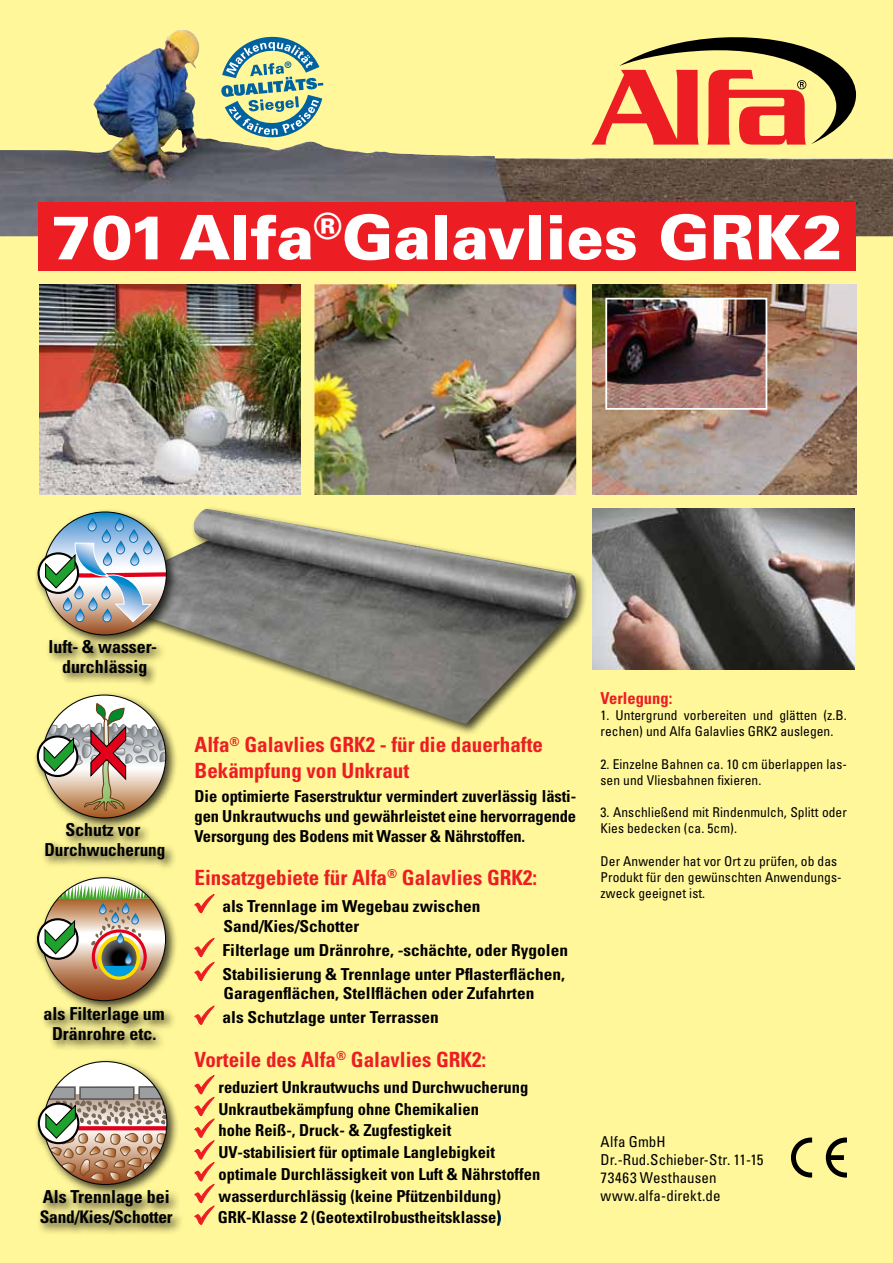
<style>
.page{position:relative;width:893px;height:1263px;background:#fff799}
.page>*{position:absolute;margin:0;border:0;box-sizing:border-box;transform-origin:0 0}
.t1{font:900 61.5px "Univers LT Std";color:#fff}
.t2{font:700 condensed 21px/25.2px "Univers LT Std";color:#ed1d24}
.t3{font:700 condensed 17.85px/20px "Univers LT Std";color:#000;text-align:center}
.t4{font:700 condensed 17.4px "Univers LT Std";letter-spacing:-.01em;color:#000}
.t5{font:700 condensed 16.5px/21.8px "Univers LT Std";color:#000;text-align:justify}
.t6{font:700 condensed 16.5px/24px "Univers LT Std";color:#000;scale:1.05 1}
.t7{font:700 condensed 16.5px "Univers LT Std";color:#ed1d24}
.t8{font:condensed 15px/18px "Univers LT Std";letter-spacing:.005em;color:#000}
.t9{font:condensed 13.5px/16.2px "Univers LT Std";letter-spacing:.005em;color:#000}
</style>
<div class="page">
<div style="left:85px;top:505px;width:504px;height:231px;background:#000;opacity:.75"></div>
<img style="left:185px;top:509px;width:391px;height:215px">
<img style="left:0;top:30px;width:893px;height:206px">
<svg style="left:194px;top:894px;width:21px;height:19px"></svg>
<svg style="left:194px;top:938px;width:21px;height:43px"></svg>
<svg style="left:194px;top:1006px;width:21px;height:19px"></svg>
<svg style="left:194px;top:1075px;width:21px;height:150px"></svg>
<svg style="left:497px;top:1211px;width:4px;height:15px"></svg>
<svg style="left:591px;top:37px;width:265px;height:108px"></svg>
<div style="left:38px;top:202px;width:818px;height:68px;background:#ed1d24"></div>
<svg style="left:221px;top:32px;width:102px;height:110px"></svg>
<img style="left:592px;top:284px;width:264px;height:211px">
<img style="left:608px;top:301px;width:156px;height:106px">
<div style="left:605px;top:298px;width:162px;height:112px;border:2px solid #fff"></div>
<img style="left:314px;top:284px;width:262px;height:211px">
<img style="left:39px;top:284px;width:262px;height:211px">
<div style="left:33px;top:507px;width:152px;height:729px;background:#000;opacity:.75"></div>
<svg style="left:39px;top:553px;width:39px;height:40px"></svg>
<div style="left:38px;top:552px;width:41px;height:42px;border:2px solid #000;border-radius:50%"></div>
<svg style="left:43px;top:512px;width:123px;height:123px;background:#afb9b2"></svg>
<div style="left:44px;top:1061px;width:123px;height:123px;background:#fff;border-radius:50%"></div>
<svg style="left:39px;top:1104px;width:39px;height:39px"></svg>
<div style="left:38px;top:1102px;width:41px;height:42px;border:2px solid #000;border-radius:50%"></div>
<svg style="left:44px;top:1086px;width:123px;height:98px;background:#b39d82"></svg>
<svg style="left:38px;top:736px;width:39px;height:40px"></svg>
<div style="left:37px;top:735px;width:41px;height:42px;border:2px solid #000;border-radius:50%"></div>
<svg style="left:43px;top:702px;width:123px;height:116px;background:#c0af96"></svg>
<svg style="left:38px;top:919px;width:40px;height:40px"></svg>
<div style="left:37px;top:918px;width:42px;height:42px;border:2px solid #000;border-radius:50%"></div>
<img style="left:43px;top:884px;width:122px;height:117px">
<svg style="left:791px;top:1137px;width:21px;height:40px"></svg>
<svg style="left:826px;top:1137px;width:21px;height:40px"></svg>
<img style="left:592px;top:509px;width:263px;height:161px">
<h1 class="t1" style="left:51px;top:199px;width:793px">701 Alfa<sup>®</sup>Galavlies GRK2</h1>
<p class="t3" style="left:49px;top:636px;width:110px">luft- &amp; wasser&shy;durchlässig</p>
<p class="t3" style="left:44px;top:820px;width:123px">Schutz vor<br>Durchwucherung</p>
<p class="t3" style="left:44px;top:1003px;width:123px">als Filterlage um<br>Dränrohre etc.</p>
<p class="t3" style="left:43px;top:1187px;width:128px">Als Trennlage bei</p>
<p class="t4" style="left:40px;top:1206px;width:135px">Sand/Kies/Schotter</p>
<p class="t2" style="left:195px;top:732px;width:350px">Alfa<sup>®</sup> Galavlies GRK2 - für die dauerhafte<br>Bekämpfung von Unkraut</p>
<p class="t5" style="left:195px;top:786px;width:383px;line-height:19.8px">Die optimierte Faserstruktur vermindert zuverlässig lästi&shy;gen Unkrautwuchs und gewährleistet eine hervorragende Versorgung des Bodens mit Wasser &amp; Nährstoffen.</p>
<p class="t2" style="left:195px;top:865px;width:344px">Einsatzgebiete für Alfa<sup>®</sup> Galavlies GRK2:</p>
<p class="t6" style="left:223px;top:896px;width:247px;line-height:19.8px">als Trennlage im Wegebau zwischen<br>Sand/Kies/Schotter</p>
<p class="t6" style="left:223px;top:938px;width:331px">Filterlage um Dränrohre, -schächte, oder Rygolen<br>Stabilisierung &amp; Trennlage unter Pflasterflächen,</p>
<p class="t6" style="left:223px;top:981px;width:298px">Garagenflächen, Stellflächen oder Zufahrten als Schutzlage unter Terrassen</p>
<p class="t2" style="left:195px;top:1046px;width:293px">Vorteile des Alfa<sup>®</sup> Galavlies GRK2:</p>
<p class="t5" style="left:218px;top:1076px;width:324px;text-align:left">reduziert Unkrautwuchs und Durchwucherung Unkrautbekämpfung ohne Chemikalien<br>hohe Reiß-, Druck- &amp; Zugfestigkeit UV-stabilisiert für optimale Langlebigkeit optimale Durchlässigkeit von Luft &amp; Nährstoffen wasserdurchlässig (keine Pfützenbildung)<br>GRK-Klasse 2 (Geotextilrobustheitsklasse)</p>
<p class="t3" style="left:340px;top:819px;width:98px">schützt Rohre</p>
<p class="t3" style="left:341px;top:1003px;width:99px">schützt Wege</p>
<p class="t3" style="left:325px;top:1186px;width:130px;text-align:left">schützt Bauwerke vor alten Bäumen</p>
<p class="t7" style="left:600px;top:688px;width:73px">Verlegung:</p>
<p class="t9" style="left:600px;top:707px;width:248px">1. Untergrund vorbereiten und glätten (z.B. rechen) und Alfa Galavlies GRK2 auslegen.</p>
<p class="t9" style="left:600px;top:755px;width:248px">2. Einzelne Bahnen ca. 10 cm überlappen las&shy;sen und Vliesbahnen fixieren.</p>
<p class="t9" style="left:600px;top:804px;width:248px">3. Anschließend mit Rindenmulch, Splitt oder<br>Kies bedecken (ca. 5cm).</p>
<p class="t9" style="left:600px;top:853px;width:243px">Der Anwender hat vor Ort zu prüfen, ob das<br>Produkt für den gewünschten Anwendungs&shy;zweck geeignet ist.</p>
<p class="t8" style="left:600px;top:1132px;width:164px">Alfa GmbH<br>Dr.-Rud.Schieber-Str. 11-15<br>73463 Westhausen www.alfa-direkt.de</p>
</div>
